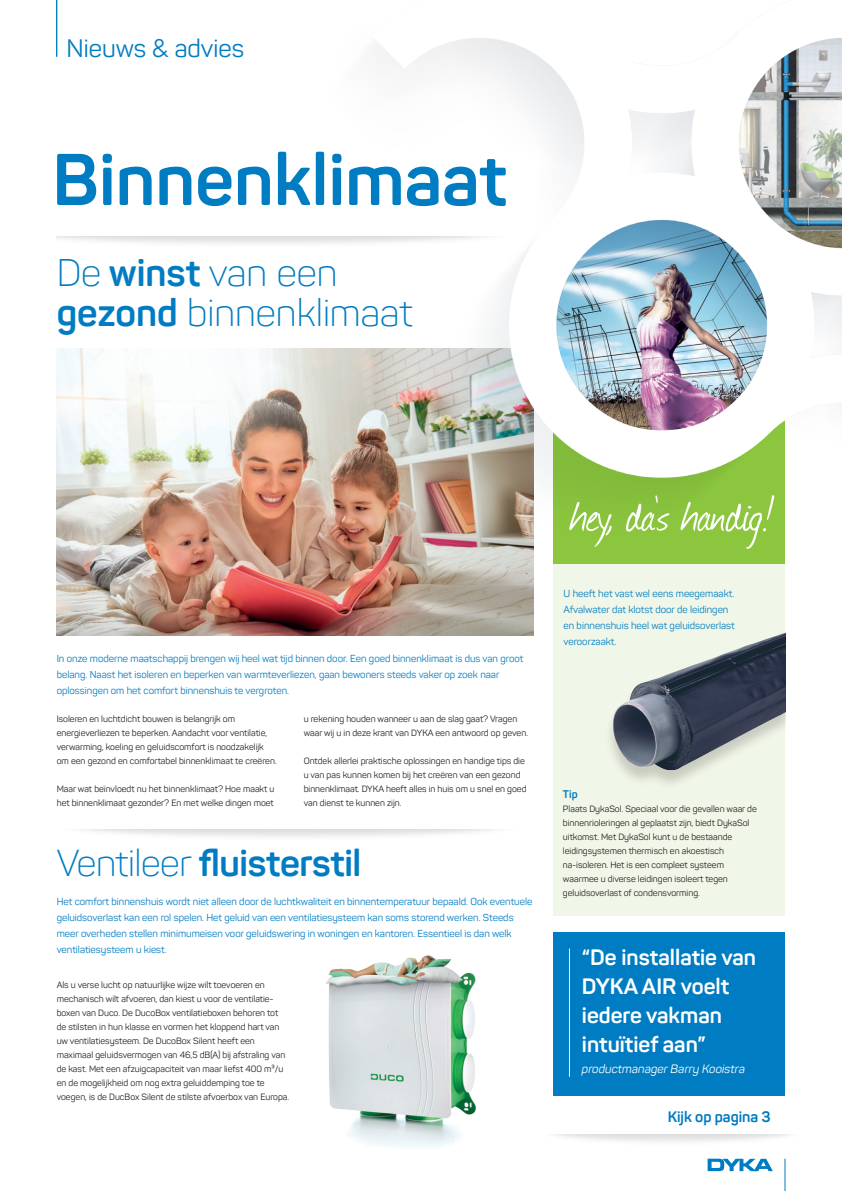
<style>
.page{position:relative;width:842px;height:1191px;background:#fff}
.page>*{position:absolute;margin:0;border:0;box-sizing:border-box;transform-origin:0 0}
.t1{font:700 72px "Panton";color:#007cc2}
.Platte_tekst{font:55px "Journal";color:#fff}
.t2{font:300 38px "Panton";color:#007cc2}
.t3{font:700 37px "Panton";letter-spacing:-.01em;color:#007cc2}
.t4{font:25px "Panton";color:#007cc2}
.t5{font:700 22px/29px "Panton";color:#fff}
.Platte_tekst-2{font:700 15px "Panton";color:#007cc2}
.t6{font:italic 12px "Panton";color:#fff}
.Inleiding_ok{font:700 11px "Panton";color:#007cc2}
.Inleiding_ok-2{font:10px/16px "Panton";color:#007cc2}
.Platte_tekst-3{font:9px/14px "Panton";color:#231f20}
.Inleiding_ok-3{font:9px/14px "Panton";color:#231f20}
.s1{font-weight:700}
.s2{font-weight:300}
</style>
<div class="page">
<hr style="left:56px;top:0;width:1px;height:57px;background:#007cc2">
<div style="left:554px;top:379px;width:231px;height:186px;background:#8bc63e"></div>
<div style="left:554px;top:565px;width:231px;height:351px;background:#f1f7e8"></div>
<div style="left:554px;top:932px;width:231px;height:163px;background:#007cc2"></div>
<hr style="left:569px;top:948px;width:1px;height:128px;background:#fff">
<img style="left:57px;top:349px;width:477px;height:286px">
<img style="left:326px;top:955px;width:150px;height:193px">
<img style="left:314px;top:33px;width:528px;height:516px">
<hr style="left:785px;top:1158px;width:1px;height:33px;background:#007cc2">
<svg style="left:708px;top:1158px;width:65px;height:13px"></svg>
<img style="left:56px;top:236px;width:488px;height:22px">
<img style="left:610px;top:633px;width:175px;height:148px">
<h3 class="t4" style="left:67px;top:33px;width:179px">Nieuws &amp; advies</h3>
<p class="t1" style="left:52px;top:135px;width:456px">Binnenklimaat</p>
<p class="t2" style="left:57px;top:250px;width:282px">De <span class="s1">winst</span> van een</p>
<p class="t2" style="left:57px;top:290px;width:357px"><span class="s1">gezond</span> binnenklimaat</p>
<p class="Inleiding_ok-2" style="left:57px;top:650px;width:468px">In onze moderne maatschappij brengen wij heel wat tijd binnen door. Een goed binnenklimaat is dus van groot belang. Naast het isoleren en beperken van warmteverliezen, gaan bewoners steeds vaker op zoek naar oplossingen om het comfort binnenshuis te vergroten.</p>
<p class="Platte_tekst-3" style="left:57px;top:712px;width:221px">Isoleren en luchtdicht bouwen is belangrijk om energieverliezen te beperken. Aandacht voor ventilatie, verwarming, koeling en geluidscomfort is noodzakelijk om een gezond en comfortabel binnenklimaat te creëren.</p>
<p class="Platte_tekst-3" style="left:57px;top:782px;width:219px">Maar wat beïnvloedt nu het binnenklimaat? Hoe maakt u het binnenklimaat gezonder? En met welke dingen moet</p>
<p class="Platte_tekst-3" style="left:304px;top:712px;width:226px">u rekening houden wanneer u aan de slag gaat? Vragen waar wij u in deze krant van DYKA een antwoord op geven.</p>
<p class="Platte_tekst-3" style="left:304px;top:754px;width:224px">Ontdek allerlei praktische oplossingen en handige tips die u van pas kunnen komen bij het creëren van een gezond binnenklimaat. DYKA heeft alles in huis om u snel en goed van dienst te kunnen zijn.</p>
<p class="t3" style="left:57px;top:839px;width:306px"><span class="s2">Ventileer</span> fluisterstil</p>
<p class="Inleiding_ok-2" style="left:57px;top:893px;width:477px">Het comfort binnenshuis wordt niet alleen door de luchtkwaliteit en binnentemperatuur bepaald. Ook eventuele geluidsoverlast kan een rol spelen. Het geluid van een ventilatiesysteem kan soms storend werken. Steeds meer overheden stellen minimumeisen voor geluidswering in woningen en kantoren. Essentieel is dan welk ventilatiesysteem u kiest.</p>
<p class="Platte_tekst-3" style="left:57px;top:978px;width:234px">Als u verse lucht op natuurlijke wijze wilt toevoeren en mechanisch wilt afvoeren, dan kiest u voor de ventilatie&shy;boxen van Duco. De DucoBox ventilatieboxen behoren tot de stilsten in hun klasse en vormen het kloppend hart van uw ventilatiesysteem. De DucoBox Silent heeft een maximaal geluidsvermogen van 46,5 dB(A) bij afstraling van de kast. Met een afzuigcapaciteit van maar liefst 400 m³/u en de mogelijkheid om nog extra geluiddemping toe te voegen, is de DucBox Silent de stilste afvoerbox van Europa.</p>
<p class="Platte_tekst" style="left:571px;top:477px;width:204px">hey, da’s handig!</p>
<p class="Inleiding_ok-2" style="left:563px;top:585px;width:173px">U heeft het vast wel eens meegemaakt.<br>Afvalwater dat klotst door de leidingen en binnenshuis heel wat geluidsoverlast veroorzaakt.</p>
<p class="Inleiding_ok" style="left:563px;top:787px;width:16px">Tip</p>
<p class="Inleiding_ok-3" style="left:563px;top:802px;width:195px">Plaats DykaSol. Speciaal voor die gevallen waar de binnenrioleringen al geplaatst zijn, biedt DykaSol uitkomst. Met DykaSol kunt u de bestaande leidingsystemen thermisch en akoestisch na-isoleren. Het is een compleet systeem waarmee u diverse leidingen isoleert tegen geluidsoverlast of condensvorming.</p>
<p class="t5" style="left:582px;top:942px;width:176px">“De installatie van<br>DYKA AIR voelt</p>
<p class="t5" style="left:582px;top:1000px;width:141px">iedere vakman intuïtief aan”</p>
<p class="t6" style="left:582px;top:1061px;width:165px">productmanager Barry Kooistra</p>
<p class="Platte_tekst-2" style="left:668px;top:1107px;width:105px">Kijk op pagina 3</p>
</div>
